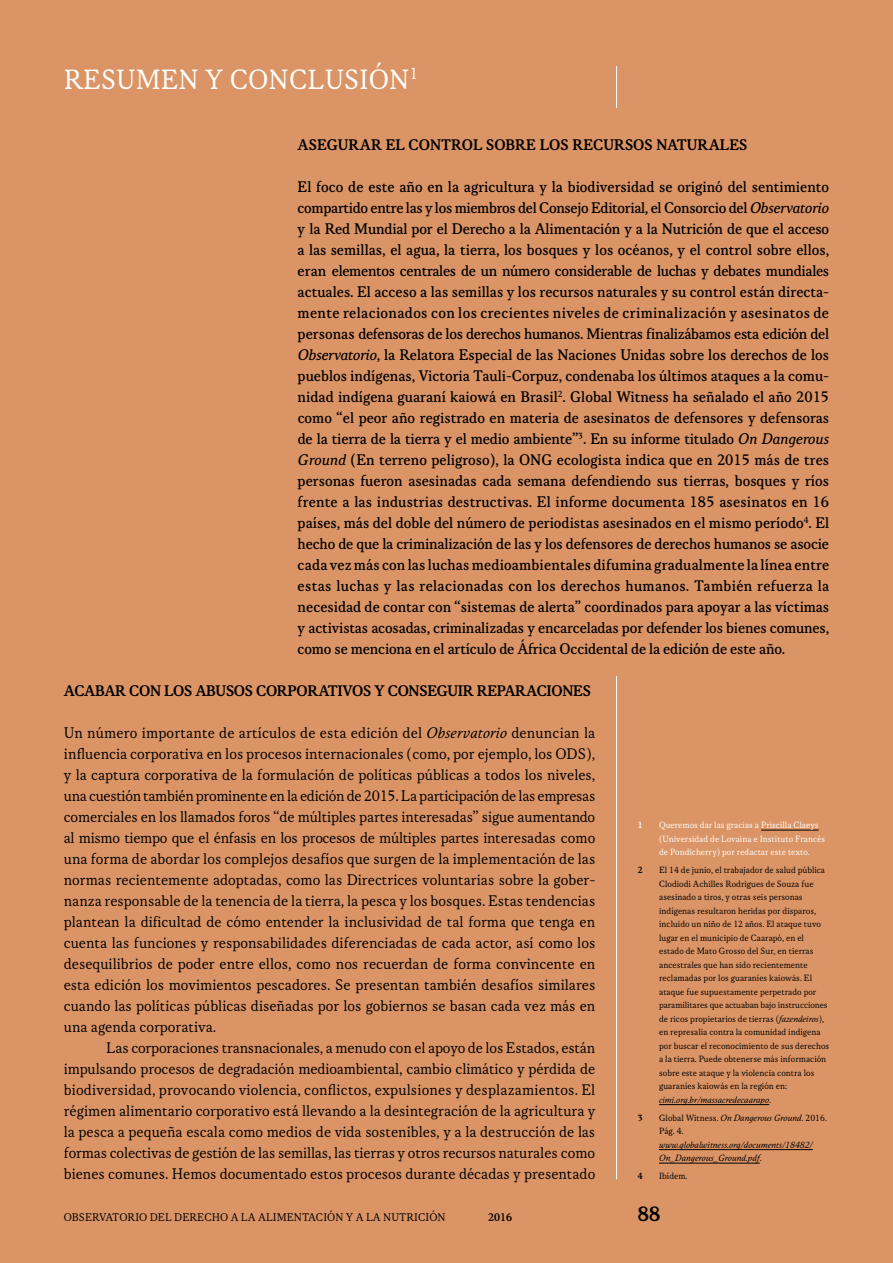
<style>
.page{position:relative;width:893px;height:1263px;background:#db9465}
.page>*{position:absolute;margin:0;border:0;box-sizing:border-box;transform-origin:0 0}
.t1{font:30px "Korpus A";color:#fff}
.t2{font:22.5px "Korpus C";color:#000}
.t3{font:16.5px/21px "Korpus B";letter-spacing:-.01em;color:#000;text-align:justify}
.t4{font:16.5px/21px "Korpus A";color:#000;text-align:justify}
.t5{font:16.5px "Korpus C";letter-spacing:-.02em;color:#000}
.t6{font:16.5px "Korpus C";color:#000}
.t7{font:12px "Korpus A";color:#000}
.t8{font:12px "Korpus C";color:#000}
.t9{font:9.75px/13.5px "Korpus A";color:#000}
.t10{font:9.75px/13.5px "Korpus A";color:#fff}
.t11{font:9.75px/13.5px "Korpus A16";color:#000}
.t12{font:9.75px "Korpus C";color:#000}
.t13{font:9.75px "Korpus C";color:#fff}
.s1{font-family:"Korpus B12"}
.s2{font-family:"Korpus A16"}
.s3{font-family:"Korpus A"}
</style>
<div class="page">
<hr style="left:616px;top:66px;width:1px;height:1113px;background:#fff">
<div style="left:595px;top:108px;width:43px;height:567px;background:#db9465"></div>
<hr style="left:761px;top:830px;width:58px;height:1px;background:#000">
<hr style="left:659px;top:1104px;width:110px;height:1px;background:#000">
<hr style="left:659px;top:1149px;width:154px;height:1px;background:#000">
<hr style="left:659px;top:1163px;width:101px;height:1px;background:#000">
<h1 class="t1" style="left:64px;top:62px;width:356px">RESUMEN Y CONCLUSIÓN<sup>1</sup></h1>
<p class="t6" style="left:298px;top:135px;width:451px">ASEGURAR EL CONTROL SOBRE LOS RECURSOS NATURALES</p>
<p class="t3" style="left:298px;top:176px;width:533px">El foco de este año en la agricultura y la biodiversidad se originó del sentimiento compartido entre las y los miembros del Consejo Editorial, el Consorcio del <span class="s1">Observatorio </span>y la Red Mundial por el Derecho a la Alimentación y a la Nutrición de que el acceso a las semillas, el agua, la tierra, los bosques y los océanos, y el control sobre ellos, eran elementos centrales de un número considerable de luchas y debates mundiales actuales. El acceso a las semillas y los recursos naturales y su control están directa&shy;mente relacionados con los crecientes niveles de criminalización y asesinatos de personas defensoras de los derechos humanos. Mientras finalizábamos esta edición del <span class="s1">Observatorio</span>, la Relatora Especial de las Naciones Unidas sobre los derechos de los pueblos indígenas, Victoria Tauli-Corpuz, condenaba los últimos ataques a la comu&shy;nidad indígena guaraní kaiowá en Brasil<sup>2</sup>. Global Witness ha señalado el año 2015 como “el peor año registrado en materia de asesinatos de defensores y defensoras de la tierra de la tierra y el medio ambiente”<sup>3</sup>. En su informe titulado <span class="s1">On Dangerous Ground</span> (En terreno peligroso), la ONG ecologista indica que en 2015 más de tres personas fueron asesinadas cada semana defendiendo sus tierras, bosques y ríos frente a las industrias destructivas. El informe documenta 185 asesinatos en 16 países, más del doble del número de periodistas asesinados en el mismo período<sup>4</sup>. El hecho de que la criminalización de las y los defensores de derechos humanos se asocie cada vez más con las luchas medioambientales difumina gradualmente la línea entre estas luchas y las relacionadas con los derechos humanos. También refuerza la necesidad de contar con “sistemas de alerta” coordinados para apoyar a las víctimas y activistas acosadas, criminalizadas y encarceladas por defender los bienes comunes, como se menciona en el artículo de África Occidental de la edición de este año.</p>
<p class="t5" style="left:64px;top:681px;width:529px">ACABAR CON LOS ABUSOS CORPORATIVOS Y CONSEGUIR REPARACIONES</p>
<p class="t4" style="left:64px;top:722px;width:533px">Un número importante de artículos de esta edición del <span class="s2">Observatorio</span> denuncian la influencia corporativa en los procesos internacionales (como, por ejemplo, los ODS), y la captura corporativa de la formulación de políticas públicas a todos los niveles, una cuestión también prominente en la edición de 2015. La participación de las empresas comerciales en los llamados foros “de múltiples partes interesadas” sigue aumentando al mismo tiempo que el énfasis en los procesos de múltiples partes interesadas como una forma de abordar los complejos desafíos que surgen de la implementación de las normas recientemente adoptadas, como las Directrices voluntarias sobre la gober&shy;nanza responsable de la tenencia de la tierra, la pesca y los bosques. Estas tendencias plantean la dificultad de cómo entender la inclusividad de tal forma que tenga en cuenta las funciones y responsabilidades diferenciadas de cada actor, así como los desequilibrios de poder entre ellos, como nos recuerdan de forma convincente en esta edición los movimientos pescadores. Se presentan también desafíos similares cuando las políticas públicas diseñadas por los gobiernos se basan cada vez más en una agenda corporativa.</p>
<p class="t4" style="left:64px;top:1037px;width:533px;text-indent:43px">Las corporaciones transnacionales, a menudo con el apoyo de los Estados, están impulsando procesos de degradación medioambiental, cambio climático y pérdida de biodiversidad, provocando violencia, conflictos, expulsiones y desplazamientos. El régimen alimentario corporativo está llevando a la desintegración de la agricultura y la pesca a pequeña escala como medios de vida sostenibles, y a la destrucción de las formas colectivas de gestión de las semillas, las tierras y otros recursos naturales como bienes comunes. Hemos documentado estos procesos durante décadas y presentado</p>
<p class="t13" style="left:638px;top:819px;width:6px">1</p>
<p class="t10" style="left:659px;top:818px;width:168px">Queremos dar las gracias a Priscilla Claeys (Universidad de Lovaina e Instituto Francés de Pondicherry) por redactar este texto.</p>
<p class="t12" style="left:638px;top:864px;width:6px">2</p>
<p class="t9" style="left:659px;top:863px;width:172px">El 14 de junio, el trabajador de salud pública Clodiodi Achilles Rodrigues de Souza fue asesinado a tiros, y otras seis personas indígenas resultaron heridas por disparos, incluido un niño de 12 años. El ataque tuvo lugar en el municipio de Caarapó, en el estado de Mato Grosso del Sur, en tierras ancestrales que han sido recientemente reclamadas por los guaraníes kaiowás. El ataque fue supuestamente perpetrado por paramilitares que actuaban bajo instrucciones de ricos propietarios de tierras (<span class="s2">fazendeiros</span>), en represalia contra la comunidad indígena por buscar el reconocimiento de sus derechos a la tierra. Puede obtenerse más información sobre este ataque y la violencia contra los guaraníes kaiowás en la región en:</p>
<p class="t11" style="left:659px;top:1093px;width:114px">cimi.org.br/massacredecaarapo<span class="s3">.</span></p>
<p class="t12" style="left:638px;top:1112px;width:6px">3</p>
<p class="t9" style="left:659px;top:1111px;width:169px">Global Witness. <span class="s2">On Dangerous Ground</span>. 2016.<br>Pág. 4.</p>
<p class="t11" style="left:659px;top:1138px;width:155px">www.globalwitness.org/documents/18482/<br>On_Dangerous_Ground.pdf<span class="s3">.</span></p>
<p class="t12" style="left:638px;top:1170px;width:6px">4</p>
<p class="t9" style="left:659px;top:1169px;width:30px">Ibídem.</p>
<p class="t7" style="left:64px;top:1210px;width:383px">OBSERVATORIO DEL DERECHO A LA ALIMENTACIÓN Y A LA NUTRICIÓN</p>
<p class="t8" style="left:488px;top:1210px;width:25px">2016</p>
<h2 class="t2" style="left:638px;top:1201px;width:24px">88</h2>
</div>
